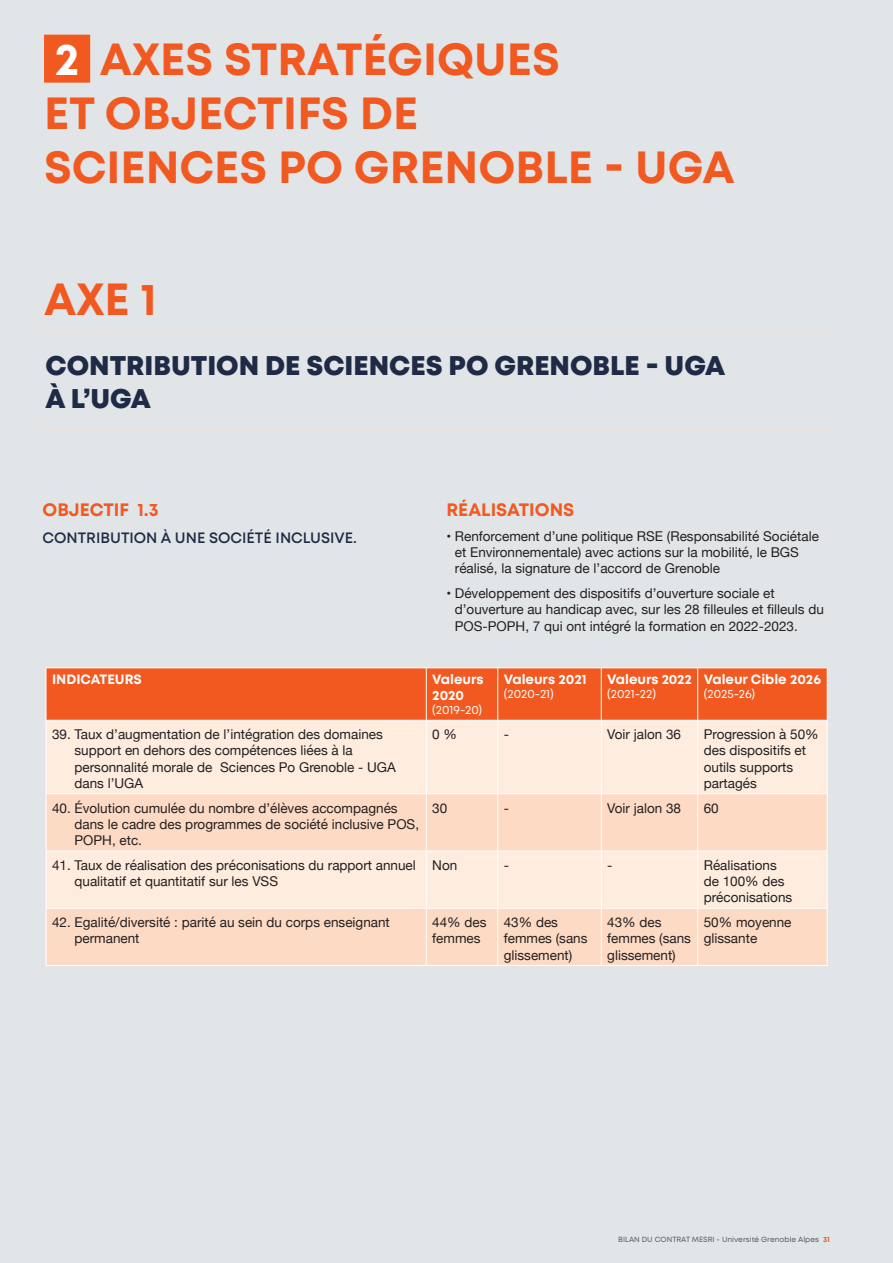
<style>
.page{position:relative;width:893px;height:1263px;background:#e1e5e7}
.page>*{position:absolute;margin:0;border:0;box-sizing:border-box;transform-origin:0 0}
.t1{font:700 45px/54px "Mont";color:#f15921}
.t2{font:800 27px/32.4px "Mont";color:#1f2b46}
.t3{font:700 18px "Mont";color:#f15921}
.t4{font:600 15px "Mont";color:#1f2b46}
.t5{font:13.5px/16.2px "Helvetica Neue";color:#231f20}
.t6{font:700 13.5px/16.2px "Mont";color:#fff}
.t7{font:12px "Mont";color:#fff}
.t8{font:7.5px "Mont";color:#57585a}
.s1{color:#fff}
.s2{font-weight:700;color:#f15921}
</style>
<div class="page">
<hr style="left:44px;top:333px;width:788px;height:1px;background:#f15921">
<hr style="left:44px;top:430px;width:788px;height:1px;background:#f15921">
<div style="left:44px;top:35px;width:46px;height:48px;background:#f15921"></div>
<div style="left:46px;top:668px;width:380px;height:52px;background:#f15921"></div>
<div style="left:427px;top:668px;width:400px;height:52px;background:#f15921"></div>
<div style="left:47px;top:721px;width:780px;height:72px;background:#feecdf"></div>
<svg style="left:47px;top:794px;width:780px;height:171px;background:#fde0cd"></svg>
<hr style="left:46px;top:667px;width:380px;height:1px;background:#fff">
<hr style="left:46px;top:668px;width:1px;height:52px;background:#fff">
<hr style="left:426px;top:667px;width:72px;height:1px;background:#fff">
<hr style="left:426px;top:668px;width:1px;height:52px;background:#fff">
<hr style="left:498px;top:667px;width:103px;height:1px;background:#fff">
<hr style="left:497px;top:668px;width:1px;height:52px;background:#fff">
<hr style="left:601px;top:667px;width:97px;height:1px;background:#fff">
<hr style="left:601px;top:668px;width:1px;height:52px;background:#fff">
<hr style="left:698px;top:667px;width:130px;height:1px;background:#fff">
<hr style="left:697px;top:668px;width:1px;height:52px;background:#fff">
<hr style="left:827px;top:668px;width:1px;height:52px;background:#fff">
<hr style="left:46px;top:720px;width:380px;height:1px;background:#fff">
<hr style="left:46px;top:721px;width:1px;height:72px;background:#fff">
<hr style="left:426px;top:720px;width:72px;height:1px;background:#fff">
<hr style="left:426px;top:721px;width:1px;height:72px;background:#fff">
<hr style="left:498px;top:720px;width:103px;height:1px;background:#fff">
<hr style="left:497px;top:721px;width:1px;height:72px;background:#fff">
<hr style="left:601px;top:720px;width:97px;height:1px;background:#fff">
<hr style="left:601px;top:721px;width:1px;height:72px;background:#fff">
<hr style="left:698px;top:720px;width:130px;height:1px;background:#fff">
<hr style="left:697px;top:721px;width:1px;height:72px;background:#fff">
<hr style="left:827px;top:721px;width:1px;height:72px;background:#fff">
<hr style="left:46px;top:793px;width:380px;height:1px;background:#fff">
<hr style="left:46px;top:794px;width:1px;height:57px;background:#fff">
<hr style="left:426px;top:793px;width:72px;height:1px;background:#fff">
<hr style="left:426px;top:794px;width:1px;height:57px;background:#fff">
<hr style="left:498px;top:793px;width:103px;height:1px;background:#fff">
<hr style="left:497px;top:794px;width:1px;height:57px;background:#fff">
<hr style="left:601px;top:793px;width:97px;height:1px;background:#fff">
<hr style="left:601px;top:794px;width:1px;height:57px;background:#fff">
<hr style="left:698px;top:793px;width:130px;height:1px;background:#fff">
<hr style="left:697px;top:794px;width:1px;height:57px;background:#fff">
<hr style="left:827px;top:794px;width:1px;height:57px;background:#fff">
<hr style="left:46px;top:851px;width:380px;height:1px;background:#fff">
<hr style="left:46px;top:851px;width:1px;height:57px;background:#fff">
<hr style="left:426px;top:851px;width:72px;height:1px;background:#fff">
<hr style="left:426px;top:851px;width:1px;height:57px;background:#fff">
<hr style="left:498px;top:851px;width:103px;height:1px;background:#fff">
<hr style="left:497px;top:851px;width:1px;height:57px;background:#fff">
<hr style="left:601px;top:851px;width:97px;height:1px;background:#fff">
<hr style="left:601px;top:851px;width:1px;height:57px;background:#fff">
<hr style="left:698px;top:851px;width:130px;height:1px;background:#fff">
<hr style="left:697px;top:851px;width:1px;height:57px;background:#fff">
<hr style="left:827px;top:851px;width:1px;height:57px;background:#fff">
<hr style="left:46px;top:908px;width:380px;height:1px;background:#fff">
<hr style="left:46px;top:909px;width:1px;height:56px;background:#fff">
<hr style="left:426px;top:908px;width:72px;height:1px;background:#fff">
<hr style="left:426px;top:909px;width:1px;height:56px;background:#fff">
<hr style="left:498px;top:908px;width:103px;height:1px;background:#fff">
<hr style="left:497px;top:909px;width:1px;height:56px;background:#fff">
<hr style="left:601px;top:908px;width:97px;height:1px;background:#fff">
<hr style="left:601px;top:909px;width:1px;height:56px;background:#fff">
<hr style="left:698px;top:908px;width:130px;height:1px;background:#fff">
<hr style="left:697px;top:909px;width:1px;height:56px;background:#fff">
<hr style="left:827px;top:909px;width:1px;height:56px;background:#fff">
<hr style="left:46px;top:965px;width:380px;height:1px;background:#fff">
<hr style="left:426px;top:965px;width:72px;height:1px;background:#fff">
<hr style="left:498px;top:965px;width:103px;height:1px;background:#fff">
<hr style="left:601px;top:965px;width:97px;height:1px;background:#fff">
<hr style="left:698px;top:965px;width:130px;height:1px;background:#fff">
<p class="t1" style="left:44px;top:33px;width:517px"><span class="s1">2</span> AXES STRATÉGIQUES<br>ET OBJECTIFS DE</p>
<p class="t1" style="left:44px;top:141px;width:692px">SCIENCES PO GRENOBLE - UGA</p>
<p class="t1" style="left:44px;top:272px;width:114px">AXE 1</p>
<p class="t2" style="left:46px;top:350px;width:681px">CONTRIBUTION DE SCIENCES PO GRENOBLE - UGA<br>À L’UGA</p>
<p class="t3" style="left:43px;top:498px;width:118px">OBJECTIF 1.3</p>
<p class="t4" style="left:43px;top:528px;width:316px">CONTRIBUTION À UNE SOCIÉTÉ INCLUSIVE.</p>
<p class="t3" style="left:446px;top:498px;width:129px">RÉALISATIONS</p>
<p class="t5" style="left:455px;top:529px;width:366px;text-indent:-8px">• Renforcement d’une politique RSE (Responsabilité Sociétale et Environnementale) avec actions sur la mobilité, le BGS réalisé, la signature de l’accord de Grenoble</p>
<p class="t5" style="left:455px;top:586px;width:371px;text-indent:-8px">• Développement des dispositifs d’ouverture sociale et d’ouverture au handicap avec, sur les 28 filleules et filleuls du<br>POS-POPH, 7 qui ont intégré la formation en 2022-2023.</p>
<p class="t6" style="left:52px;top:671px;width:91px">INDICATEURS</p>
<p class="t6" style="left:432px;top:671px;width:53px">Valeurs<br>2020</p>
<p class="t7" style="left:432px;top:702px;width:51px">(2019-20)</p>
<p class="t6" style="left:504px;top:671px;width:84px">Valeurs 2021</p>
<p class="t7" style="left:504px;top:686px;width:52px">(2020-21)</p>
<p class="t6" style="left:607px;top:671px;width:86px">Valeurs 2022</p>
<p class="t7" style="left:607px;top:686px;width:50px">(2021-22)</p>
<p class="t6" style="left:704px;top:671px;width:119px">Valeur Cible 2026</p>
<p class="t7" style="left:704px;top:686px;width:53px">(2025-26)</p>
<p class="t5" style="left:75px;top:727px;width:323px;text-indent:-23px">39. Taux d’augmentation de l’intégration des domaines support en dehors des compétences liées à la personnalité morale de Sciences Po Grenoble - UGA dans l’UGA</p>
<p class="t5" style="left:432px;top:727px;width:26px">0 %</p>
<p class="t5" style="left:504px;top:727px;width:7px">-</p>
<p class="t5" style="left:607px;top:727px;width:75px">Voir jalon 36</p>
<p class="t5" style="left:704px;top:727px;width:117px">Progression à 50% des dispositifs et outils supports partagés</p>
<p class="t5" style="left:75px;top:800px;width:346px;text-indent:-23px">40. Évolution cumulée du nombre d’élèves accompagnés dans le cadre des programmes de société inclusive POS,<br>POPH, etc.</p>
<p class="t5" style="left:432px;top:800px;width:17px">30</p>
<p class="t5" style="left:504px;top:800px;width:7px">-</p>
<p class="t5" style="left:607px;top:800px;width:75px">Voir jalon 38</p>
<p class="t5" style="left:704px;top:800px;width:17px">60</p>
<p class="t5" style="left:75px;top:858px;width:343px;text-indent:-23px">41. Taux de réalisation des préconisations du rapport annuel qualitatif et quantitatif sur les VSS</p>
<p class="t5" style="left:432px;top:858px;width:27px">Non</p>
<p class="t5" style="left:504px;top:858px;width:7px">-</p>
<p class="t5" style="left:607px;top:858px;width:7px">-</p>
<p class="t5" style="left:704px;top:858px;width:90px">Réalisations de 100% des préconisations</p>
<p class="t5" style="left:75px;top:915px;width:317px;text-indent:-23px">42. Egalité/diversité : parité au sein du corps enseignant permanent</p>
<p class="t5" style="left:432px;top:915px;width:56px">44% des femmes</p>
<p class="t5" style="left:504px;top:915px;width:85px">43% des femmes (sans glissement)</p>
<p class="t5" style="left:607px;top:915px;width:85px">43% des femmes (sans glissement)</p>
<p class="t5" style="left:704px;top:915px;width:89px">50% moyenne glissante</p>
<p class="t8" style="left:618px;top:1234px;width:213px">BILAN DU CONTRAT MESRI - Université Grenoble Alpes <span class="s2">31</span></p>
</div>
